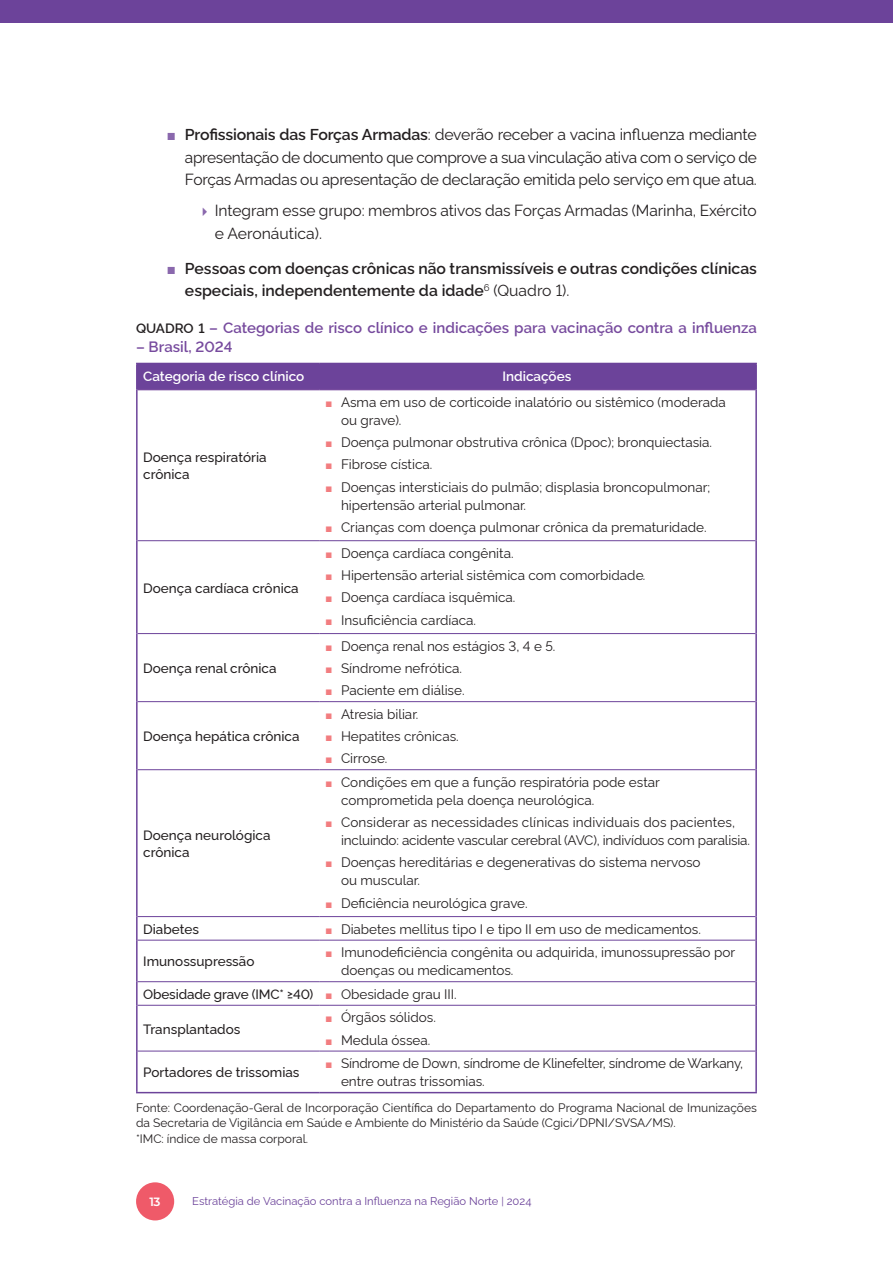
<style>
.page{position:relative;width:893px;height:1263px;background:#fff}
.page>*{position:absolute;margin:0;border:0;box-sizing:border-box;transform-origin:0 0}
.t1{font:15.75px/22.5px "Rawline";letter-spacing:-.01em;color:#231f20;text-align:justify}
.t2{font:600 15.75px/22.5px "Rawline";color:#231f20}
.t3{font:600 15px "Rawline";color:#774b9e}
.t4{font:13.5px/22.2px "Rawline";color:#231f20}
.t5{font:500 13.5px/16.5px "Rawline";color:#231f20}
.t6{font:600 13.5px "Rawline";color:#fff}
.t7{font:12px/15.8px "Rawline";color:#231f20}
.t8{font:600 12px "Montserrat";color:#fff}
.t9{font:11.25px "Raleway";color:#6c439a}
.s1{font-size:13.5px;color:#8a68ad}
.s2{font-weight:600}
.s3{font-weight:400;font-size:13.5px;color:#8a68ad}
.s4{font-weight:400}
.s5{font-size:13.5px;color:#231f20}
.s6{font-size:10.5px;color:#f27d80}
.s7{font-style:italic}
.s8{font-weight:400;font-size:10.5px;color:#f27d80}
.s9{font-size:10.5px}
</style>
<div class="page">
<div style="left:136px;top:1182px;width:38px;height:38px;background:#ef5a69;border-radius:50%"></div>
<div style="left:0;top:0;width:893px;height:22px;background:#6c439a"></div>
<div style="left:138px;top:364px;width:617px;height:25px;background:#6c439a"></div>
<hr style="left:138px;top:389px;width:182px;height:1px;background:#774b9e">
<hr style="left:320px;top:389px;width:435px;height:1px;background:#774b9e">
<hr style="left:136px;top:363px;width:184px;height:1px;background:#6c439a">
<hr style="left:136px;top:364px;width:2px;height:26px;background:#6c439a">
<hr style="left:320px;top:363px;width:437px;height:1px;background:#6c439a">
<hr style="left:755px;top:364px;width:2px;height:26px;background:#6c439a">
<hr style="left:136px;top:390px;width:2px;height:151px;background:#6c439a">
<hr style="left:755px;top:390px;width:2px;height:151px;background:#6c439a">
<hr style="left:136px;top:541px;width:2px;height:93px;background:#6c439a">
<hr style="left:755px;top:541px;width:2px;height:93px;background:#6c439a">
<hr style="left:136px;top:634px;width:2px;height:68px;background:#6c439a">
<hr style="left:755px;top:634px;width:2px;height:68px;background:#6c439a">
<hr style="left:136px;top:702px;width:2px;height:68px;background:#6c439a">
<hr style="left:755px;top:702px;width:2px;height:68px;background:#6c439a">
<hr style="left:136px;top:770px;width:2px;height:146px;background:#6c439a">
<hr style="left:755px;top:770px;width:2px;height:146px;background:#6c439a">
<hr style="left:136px;top:916px;width:2px;height:24px;background:#6c439a">
<hr style="left:755px;top:916px;width:2px;height:24px;background:#6c439a">
<hr style="left:136px;top:940px;width:2px;height:42px;background:#6c439a">
<hr style="left:755px;top:940px;width:2px;height:42px;background:#6c439a">
<hr style="left:136px;top:982px;width:2px;height:23px;background:#6c439a">
<hr style="left:755px;top:982px;width:2px;height:23px;background:#6c439a">
<hr style="left:136px;top:1005px;width:2px;height:46px;background:#6c439a">
<hr style="left:755px;top:1005px;width:2px;height:46px;background:#6c439a">
<hr style="left:136px;top:1051px;width:2px;height:41px;background:#6c439a">
<hr style="left:755px;top:1051px;width:2px;height:41px;background:#6c439a">
<hr style="left:136px;top:1092px;width:184px;height:1px;background:#6c439a">
<hr style="left:320px;top:1092px;width:437px;height:1px;background:#6c439a">
<hr style="left:138px;top:540px;width:182px;height:1px;background:#6c439a">
<hr style="left:320px;top:540px;width:435px;height:1px;background:#6c439a">
<hr style="left:138px;top:633px;width:182px;height:1px;background:#6c439a">
<hr style="left:320px;top:633px;width:435px;height:1px;background:#6c439a">
<hr style="left:138px;top:701px;width:182px;height:1px;background:#6c439a">
<hr style="left:320px;top:701px;width:435px;height:1px;background:#6c439a">
<hr style="left:138px;top:769px;width:182px;height:1px;background:#6c439a">
<hr style="left:320px;top:769px;width:435px;height:1px;background:#6c439a">
<hr style="left:138px;top:916px;width:182px;height:1px;background:#6c439a">
<hr style="left:320px;top:916px;width:435px;height:1px;background:#6c439a">
<hr style="left:138px;top:940px;width:182px;height:1px;background:#6c439a">
<hr style="left:320px;top:940px;width:435px;height:1px;background:#6c439a">
<hr style="left:138px;top:981px;width:182px;height:1px;background:#6c439a">
<hr style="left:320px;top:981px;width:435px;height:1px;background:#6c439a">
<hr style="left:138px;top:1005px;width:182px;height:1px;background:#6c439a">
<hr style="left:320px;top:1005px;width:435px;height:1px;background:#6c439a">
<hr style="left:138px;top:1051px;width:182px;height:1px;background:#6c439a">
<hr style="left:320px;top:1051px;width:435px;height:1px;background:#6c439a">
<p class="t1" style="left:185px;top:122px;width:573px;text-indent:-17px"><span class="s1">◼</span> <span class="s2">Profissionais das Forças Armadas</span>: deverão receber a vacina influenza mediante apresentação de documento que comprove a sua vinculação ativa com o serviço de Forças Armadas ou apresentação de declaração emitida pelo serviço em que atua.</p>
<p class="t1" style="left:215px;top:198px;width:544px">Integram esse grupo: membros ativos das Forças Armadas (Marinha, Exército e Aeronáutica).</p>
<p class="t2" style="left:185px;top:256px;width:573px;text-indent:-17px"><span class="s3">◼</span> Pessoas com doenças crônicas não transmissíveis e outras condições clínicas especiais, independentemente da idade<sup>6</sup> <span class="s4">(Quadro 1).</span></p>
<p class="t3" style="left:136px;top:316px;width:622px"><span class="s5">QUADRO 1</span> – Categorias de risco clínico e indicações para vacinação contra a influenza</p>
<p class="t3" style="left:136px;top:335px;width:98px">– Brasil, 2024</p>
<p class="t6" style="left:143px;top:365px;width:163px">Categoria de risco clínico</p>
<p class="t6" style="left:502px;top:365px;width:71px">Indicações</p>
<p class="t5" style="left:143px;top:448px;width:125px">Doença respiratória crônica</p>
<p class="t5" style="left:143px;top:578px;width:157px">Doença cardíaca crônica</p>
<p class="t5" style="left:143px;top:659px;width:135px">Doença renal crônica</p>
<p class="t5" style="left:143px;top:727px;width:158px">Doença hepática crônica</p>
<p class="t5" style="left:143px;top:826px;width:129px">Doença neurológica crônica</p>
<p class="t4" style="left:341px;top:392px;width:386px;line-height:18px;text-indent:-15px"><span class="s6">◼</span> Asma em uso de corticoide inalatório ou sistêmico (moderada ou grave).</p>
<p class="t4" style="left:326px;top:430px;width:387px"><span class="s6">◼</span> Doença pulmonar obstrutiva crônica (Dpoc); bronquiectasia. <span class="s6">◼</span> Fibrose cística.<br><span class="s6">◼</span> Doenças intersticiais do pulmão; displasia broncopulmonar;</p>
<p class="t4" style="left:326px;top:492px;width:382px;text-indent:15px">hipertensão arterial pulmonar.<br><span class="s6">◼</span> Crianças com doença pulmonar crônica da prematuridade.</p>
<p class="t4" style="left:326px;top:541px;width:321px"><span class="s6">◼</span> Doença cardíaca congênita.<br><span class="s6">◼</span> Hipertensão arterial sistêmica com comorbidade<span class="s7">. </span><span class="s6">◼</span> Doença cardíaca isquêmica.<br><span class="s6">◼</span> Insuficiência cardíaca.</p>
<p class="t4" style="left:326px;top:633px;width:231px"><span class="s6">◼</span> Doença renal nos estágios 3, 4 e 5. <span class="s6">◼</span> Síndrome nefrótica.<br><span class="s6">◼</span> Paciente em diálise.</p>
<p class="t4" style="left:326px;top:701px;width:134px"><span class="s6">◼</span> Atresia biliar.<br><span class="s6">◼</span> Hepatites crônicas. <span class="s6">◼</span> Cirrose.</p>
<p class="t4" style="left:341px;top:772px;width:320px;line-height:18px;text-indent:-15px"><span class="s6">◼</span> Condições em que a função respiratória pode estar comprometida pela doença neurológica.</p>
<p class="t4" style="left:341px;top:812px;width:410px;line-height:18px;text-indent:-15px"><span class="s6">◼</span> Considerar as necessidades clínicas individuais dos pacientes, incluindo: acidente vascular cerebral (AVC), indivíduos com paralisia.</p>
<p class="t4" style="left:341px;top:852px;width:361px;line-height:18px;text-indent:-15px"><span class="s6">◼</span> Doenças hereditárias e degenerativas do sistema nervoso ou muscular.</p>
<p class="t4" style="left:326px;top:890px;width:203px"><span class="s6">◼</span> Deficiência neurológica grave.</p>
<p class="t5" style="left:143px;top:919px;width:57px">Diabetes</p>
<p class="t4" style="left:326px;top:916px;width:376px"><span class="s6">◼</span> Diabetes mellitus tipo I e tipo II em uso de medicamentos.</p>
<p class="t5" style="left:143px;top:952px;width:113px">Imunossupressão</p>
<p class="t4" style="left:341px;top:942px;width:396px;line-height:18px;text-indent:-15px"><span class="s6">◼</span> Imunodeficiência congênita ou adquirida, imunossupressão por doenças ou medicamentos.</p>
<p class="t5" style="left:143px;top:984px;width:315px">Obesidade grave (IMC* ≥40) <span class="s8">◼</span> <span class="s4">Obesidade grau III.</span></p>
<p class="t5" style="left:143px;top:1019px;width:99px">Transplantados</p>
<p class="t4" style="left:326px;top:1005px;width:111px"><span class="s6">◼</span> Órgãos sólidos. <span class="s6">◼</span> Medula óssea.</p>
<p class="t5" style="left:143px;top:1063px;width:158px">Portadores de trissomias</p>
<p class="t4" style="left:341px;top:1053px;width:404px;line-height:18px;text-indent:-15px"><span class="s6">◼</span> Síndrome de Down, síndrome de Klinefelter, síndrome de Warkany, entre outras trissomias.</p>
<p class="t7" style="left:136px;top:1098px;width:622px">Fonte: Coordenação-Geral de Incorporação Científica do Departamento do Programa Nacional de Imunizações da Secretaria de Vigilância em Saúde e Ambiente do Ministério da Saúde (Cgici/DPNI/SVSA/MS).<br>*IMC: índice de massa corporal.</p>
<p class="t8" style="left:150px;top:1193px;width:12px">13</p>
<p class="t9" style="left:192px;top:1192px;width:341px">Estratégia de Vacinação contra a Influenza na Região Norte <span class="s9">|</span> 2024</p>
</div>
